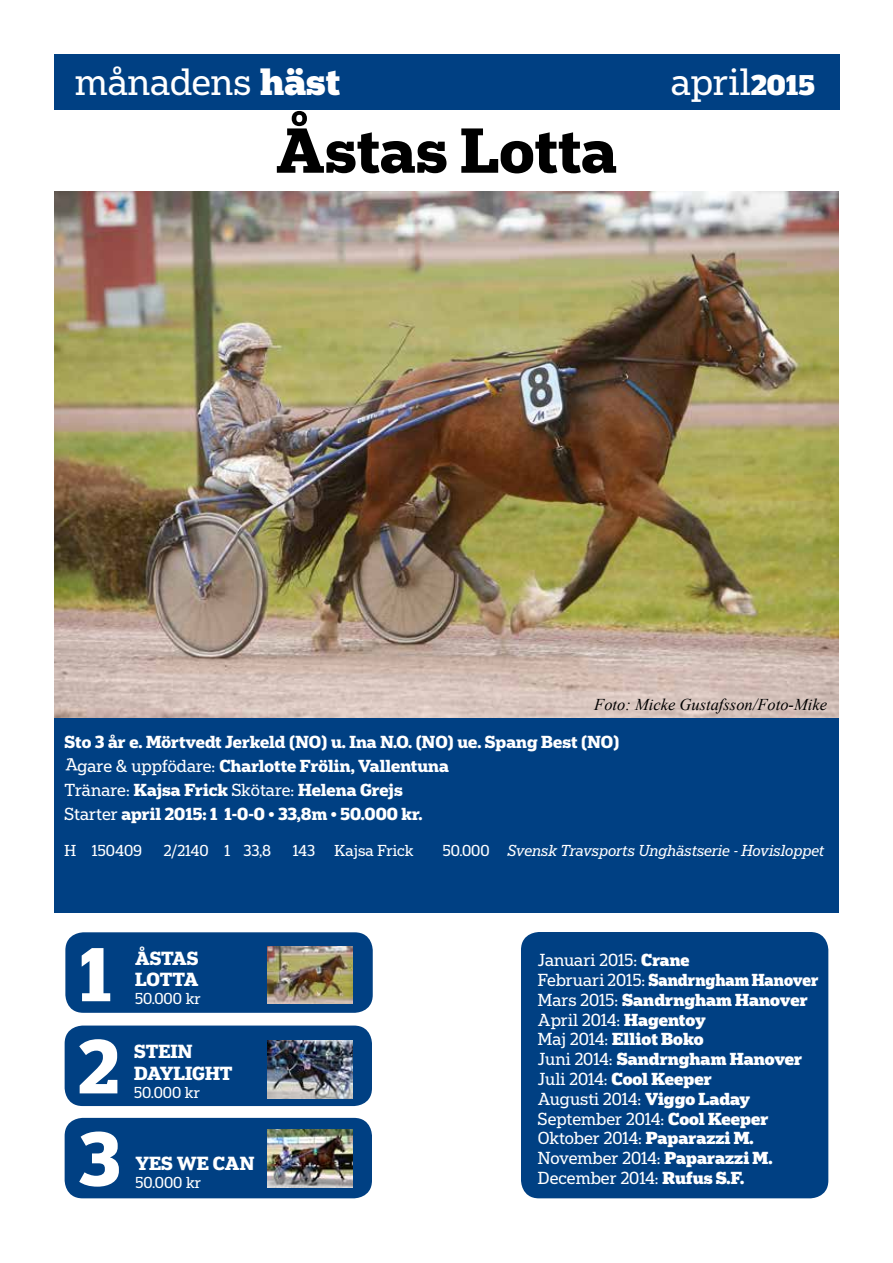
<style>
.page{position:relative;width:893px;height:1263px;background:#fff}
.page>*{position:absolute;margin:0;border:0;box-sizing:border-box;transform-origin:0 0}
.t1{font:700 72px/92.2px "Popular";color:#fff}
.t2{font:700 60px "Popular";color:#000}
.t3{font:36px "Popular";color:#fff}
.t4{font:700 18px/21.6px "Popular";color:#fff}
.t5{font:900 16.5px/19.8px "Popular";color:#fff}
.t6{font:700 16.5px/24px "Popular";color:#fff}
.t7{font:italic 16.5px "Times New Roman";color:#000}
.t8{font:15px "Popular";color:#fff}
.t9{font:italic 15px "Popular";color:#fff}
.s1{font-weight:900}
.s2{font-weight:900;font-size:27px}
.s3{font-weight:400}
.s4{font-style:normal}
</style>
<div class="page">
<div style="left:65px;top:932px;width:308px;height:81px;background:#004083;border-radius:18px"></div>
<div style="left:521px;top:932px;width:307px;height:266px;background:#004083;border-radius:18px"></div>
<div style="left:65px;top:1025px;width:307px;height:81px;background:#004083;border-radius:18px"></div>
<div style="left:65px;top:1118px;width:307px;height:80px;background:#004083;border-radius:18px"></div>
<div style="left:55px;top:54px;width:785px;height:56px;background:#004083"></div>
<img style="left:267px;top:1129px;width:85px;height:59px">
<img style="left:267px;top:1040px;width:85px;height:58px">
<img style="left:267px;top:946px;width:85px;height:58px">
<img style="left:54px;top:192px;width:785px;height:527px">
<div style="left:54px;top:719px;width:785px;height:194px;background:#004083"></div>
<h3 class="t3" style="left:75px;top:59px;width:266px">månadens <span class="s1">häst</span></h3>
<h3 class="t3" style="left:671px;top:59px;width:146px">april<span class="s2">2015</span></h3>
<h2 class="t2" style="left:276px;top:111px;width:343px">Åstas Lotta</h2>
<p class="t7" style="left:594px;top:693px;width:234px">Foto: Micke Gustafsson/Foto-Mike</p>
<p class="t6" style="left:65px;top:729px;width:556px">Sto 3 år e. Mörtvedt Jerkeld (NO) u. Ina N.O. (NO) ue. Spang Best (NO)<br><span class="s3">Ägare &amp; uppfödare:</span> Charlotte Frölin, Vallentuna<br><span class="s3">Tränare:</span> Kajsa Frick <span class="s3">Skötare:</span> Helena Grejs<br><span class="s3">Starter</span> april 2015: 1 1-0-0 • 33,8m • 50.000 kr.</p>
<p class="t8" style="left:65px;top:840px;width:79px">H 150409</p>
<p class="t8" style="left:164px;top:840px;width:109px">2/2140 1 33,8</p>
<p class="t8" style="left:293px;top:840px;width:24px">143</p>
<p class="t8" style="left:335px;top:840px;width:80px">Kajsa Frick</p>
<p class="t9" style="left:443px;top:840px;width:383px"><span class="s4">50.000</span> Svensk Travsports Unghästserie - Hovisloppet</p>
<h1 class="t1" style="left:79px;top:926px;width:44px">1<br>2<br>3</h1>
<p class="t4" style="left:135px;top:947px;width:65px">ÅSTAS<br>LOTTA</p>
<p class="t8" style="left:135px;top:989px;width:67px">50.000 kr</p>
<p class="t4" style="left:134px;top:1040px;width:100px">STEIN<br>DAYLIGHT</p>
<p class="t8" style="left:134px;top:1083px;width:67px">50.000 kr</p>
<p class="t4" style="left:135px;top:1152px;width:120px">YES WE CAN</p>
<p class="t8" style="left:135px;top:1173px;width:67px">50.000 kr</p>
<p class="t5" style="left:538px;top:949px;width:282px"><span class="s3">Januari 2015:</span> Crane<br><span class="s3">Februari 2015:</span> Sandrngham Hanover<br><span class="s3">Mars 2015:</span> Sandrngham Hanover<br><span class="s3">April 2014:</span> Hagentoy<br><span class="s3">Maj 2014:</span> Elliot Boko<br><span class="s3">Juni 2014:</span> Sandrngham Hanover<br><span class="s3">Juli 2014:</span> Cool Keeper<br><span class="s3">Augusti 2014:</span> Viggo Laday<br><span class="s3">September 2014:</span> Cool Keeper<br><span class="s3">Oktober 2014:</span> Paparazzi M.<br><span class="s3">November 2014:</span> Paparazzi M.<br><span class="s3">December 2014:</span> Rufus S.F.</p>
</div>
